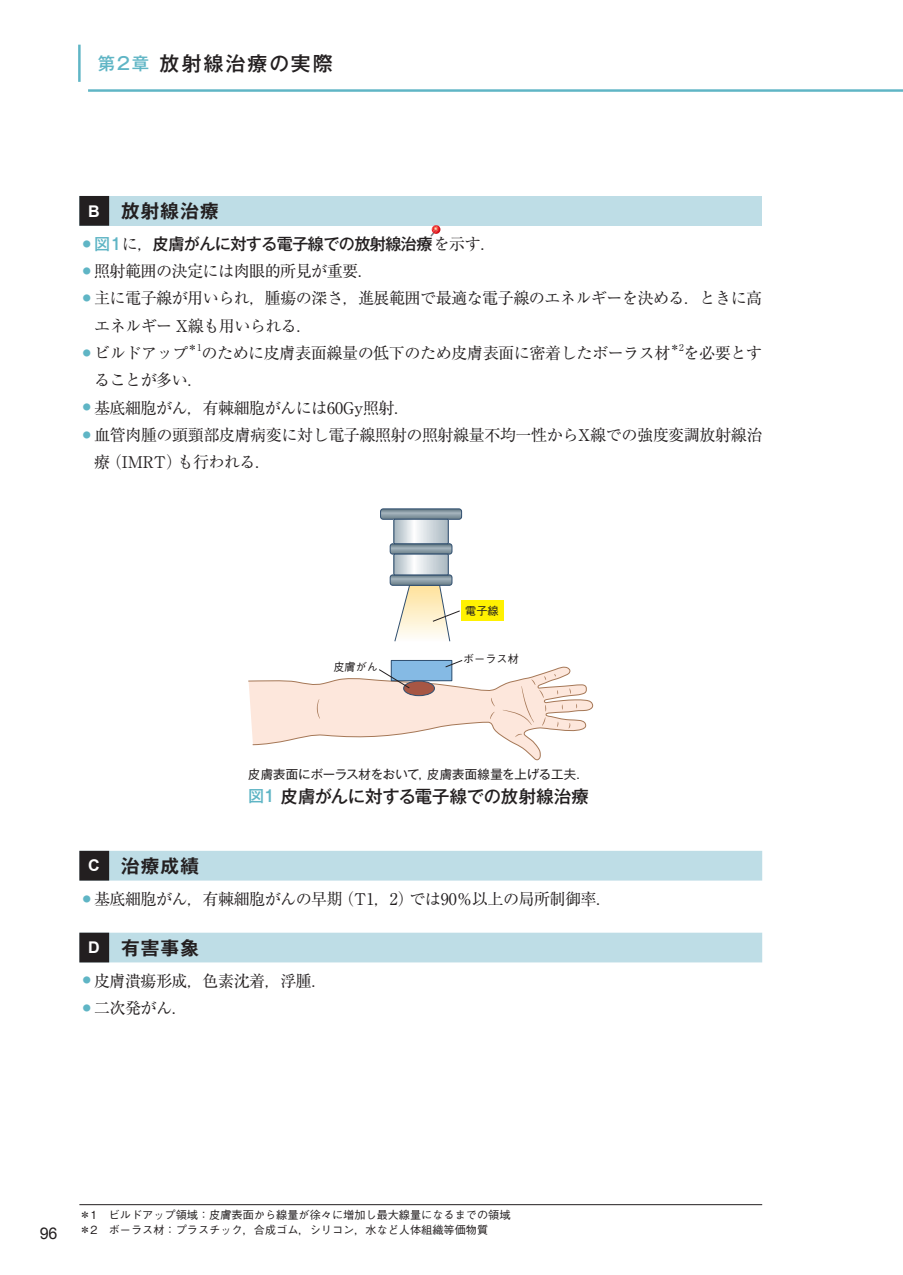
<style>
.page{position:relative;width:903px;height:1275px;background:#fff}
.page>*{position:absolute;margin:0;border:0;box-sizing:border-box;transform-origin:0 0}
.t1{font:500 19.78px "Gothic MB101 Pro";letter-spacing:.105em;color:#231f20}
.t2{font:700 18.55px "Gothic MB101 Pro De";letter-spacing:.065em;color:#231f20}
.t3{font:500 17.32px "Gothic MB101 Pro";letter-spacing:-.01em;color:#231f20}
.t4{font:500 17.32px "Gothic MB101 Pro";color:#5fb5c5}
.t5{font:16.1px/27.3px "Ryumin Pro";letter-spacing:-.035em;color:#231f20}
.t6{font:500 16.1px "Gothic MB101 Pro";letter-spacing:-.04em;color:#231f20}
.t7{font:700 16.1px "Arial";color:#fff}
.t8{font:16.1px "Arial";color:#231f20}
.t9{font:12.42px "Gothic MB101 Pro";letter-spacing:-.005em;color:#231f20}
.t10{font:500 11.2px/14.9px "Gothic BBB Pro";color:#231f20}
.t11{font:9.45px "Ryumin Pro";color:#231f20}
.t12{font:8.05px "Ryumin Pro";color:#5fb5c5}
.s1{color:#5fb5c5}
.s2{font-family:"Ryumin Pro";font-weight:400}
.s3{font-size:16.1px;color:#5fb5c5}
</style>
<div class="page">
<hr style="left:88px;top:89px;width:815px;height:3px;background:#5fb5c5">
<hr style="left:78px;top:45px;width:3px;height:37px;background:#5fb5c5">
<div style="left:79px;top:196px;width:683px;height:30px;background:#bedde6"></div>
<div style="left:79px;top:196px;width:30px;height:30px;background:#231f20"></div>
<div style="left:79px;top:851px;width:683px;height:30px;background:#bedde6"></div>
<div style="left:79px;top:851px;width:30px;height:30px;background:#231f20"></div>
<div style="left:79px;top:933px;width:683px;height:29px;background:#bedde6"></div>
<div style="left:79px;top:933px;width:30px;height:29px;background:#231f20"></div>
<svg style="left:430px;top:225px;width:10px;height:12px"></svg>
<div style="left:390px;top:574px;width:62px;height:12px;border:1px solid #2f4e6f;border-radius:3px"></div>
<svg style="left:390px;top:545px;width:62px;height:9px"></svg>
<div style="left:390px;top:543px;width:62px;height:11px;border:1px solid #2f4e6f;border-radius:3px"></div>
<svg style="left:395px;top:556px;width:52px;height:17px"></svg>
<div style="left:393px;top:554px;width:56px;height:21px;border:1px solid #2f4e6f"></div>
<svg style="left:382px;top:510px;width:78px;height:8px"></svg>
<div style="left:380px;top:508px;width:82px;height:12px;border:1px solid #2f4e6f;border-radius:3px"></div>
<svg style="left:395px;top:521px;width:52px;height:21px"></svg>
<div style="left:393px;top:519px;width:56px;height:25px;border:1px solid #2f4e6f"></div>
<div style="left:461px;top:600px;width:42px;height:20px;background:#fff101"></div>
<svg style="left:390px;top:575px;width:70px;height:67px"></svg>
<svg style="left:248px;top:660px;width:345px;height:100px"></svg>
<hr style="left:79px;top:1204px;width:683px;height:1px;background:#231f20">
<p class="t4" style="left:98px;top:49px;width:53px">第2章</p>
<p class="t1" style="left:160px;top:47px;width:175px">放射線治療の実際</p>
<p class="t2" style="left:101px;top:195px;width:119px">　放射線治療</p>
<p class="t7" style="left:88px;top:200px;width:13px">B</p>
<p class="t6" style="left:94px;top:230px;width:404px"><span class="s1">図1</span><span class="s2">に，</span>皮膚がんに対する電子線での放射線治療<span class="s2">を示す．</span></p>
<p class="t12" style="left:83px;top:237px;width:10px">●</p>
<p class="t5" style="left:94px;top:256px;width:281px">照射範囲の決定には肉眼的所見が重要．</p>
<p class="t12" style="left:83px;top:265px;width:10px">●</p>
<p class="t5" style="left:94px;top:284px;width:670px">主に電子線が用いられ，腫瘍の深さ，進展範囲で最適な電子線のエネルギーを決める．ときに高</p>
<p class="t12" style="left:83px;top:292px;width:10px">●</p>
<p class="t5" style="left:94px;top:311px;width:220px">エネルギー X線も用いられる．</p>
<p class="t11" style="left:188px;top:340px;width:15px">＊1</p>
<p class="t11" style="left:670px;top:340px;width:15px">＊2</p>
<p class="t5" style="left:201px;top:338px;width:471px">のために皮膚表面線量の低下のため皮膚表面に密着したボーラス材</p>
<p class="t5" style="left:683px;top:338px;width:80px">を必要とす</p>
<p class="t5" style="left:94px;top:338px;width:96px">ビルドアップ</p>
<p class="t12" style="left:83px;top:347px;width:10px">●</p>
<p class="t5" style="left:94px;top:365px;width:318px">ることが多い．<br>基底細胞がん，有棘細胞がんには60Gy照射．</p>
<p class="t12" style="left:83px;top:401px;width:10px">●</p>
<p class="t5" style="left:94px;top:420px;width:670px">血管肉腫の頭頸部皮膚病変に対し電子線照射の照射線量不均一性からX線での強度変調放射線治</p>
<p class="t12" style="left:83px;top:428px;width:10px">●</p>
<p class="t5" style="left:106px;top:447px;width:78px">（IMRT）</p>
<p class="t5" style="left:94px;top:447px;width:18px">療</p>
<p class="t5" style="left:177px;top:447px;width:95px">も行われる．</p>
<p class="t10" style="left:333px;top:658px;width:46px">皮膚がん</p>
<p class="t10" style="left:465px;top:601px;width:35px">電子線</p>
<p class="t10" style="left:463px;top:650px;width:57px">ボーラス材</p>
<p class="t9" style="left:248px;top:763px;width:184px">皮膚表面にボーラス材をおいて，</p>
<p class="t3" style="left:248px;top:782px;width:342px"><span class="s3">図1</span> 皮膚がんに対する電子線での放射線治療</p>
<p class="t9" style="left:427px;top:763px;width:163px">皮膚表面線量を上げる工夫．</p>
<p class="t2" style="left:101px;top:850px;width:99px">　治療成績</p>
<p class="t7" style="left:88px;top:855px;width:13px">C</p>
<p class="t5" style="left:338px;top:884px;width:77px">（T1，2）</p>
<p class="t5" style="left:94px;top:884px;width:250px">基底細胞がん，有棘細胞がんの早期</p>
<p class="t12" style="left:83px;top:892px;width:10px">●</p>
<p class="t5" style="left:409px;top:884px;width:204px">では90％以上の局所制御率．</p>
<p class="t2" style="left:101px;top:932px;width:99px">　有害事象</p>
<p class="t7" style="left:88px;top:937px;width:13px">D</p>
<p class="t5" style="left:94px;top:966px;width:235px">皮膚潰瘍形成，色素沈着，浮腫．</p>
<p class="t12" style="left:83px;top:974px;width:10px">●</p>
<p class="t5" style="left:94px;top:993px;width:95px">二次発がん．</p>
<p class="t12" style="left:83px;top:1001px;width:10px">●</p>
<p class="t8" style="left:40px;top:1223px;width:19px">96</p>
<p class="t10" style="left:79px;top:1206px;width:433px">＊1　ビルドアップ領域：皮膚表面から線量が徐々に増加し最大線量になるまでの領域＊2　ボーラス材：プラスチック，合成ゴム，シリコン，水など人体組織等価物質</p>
</div>
